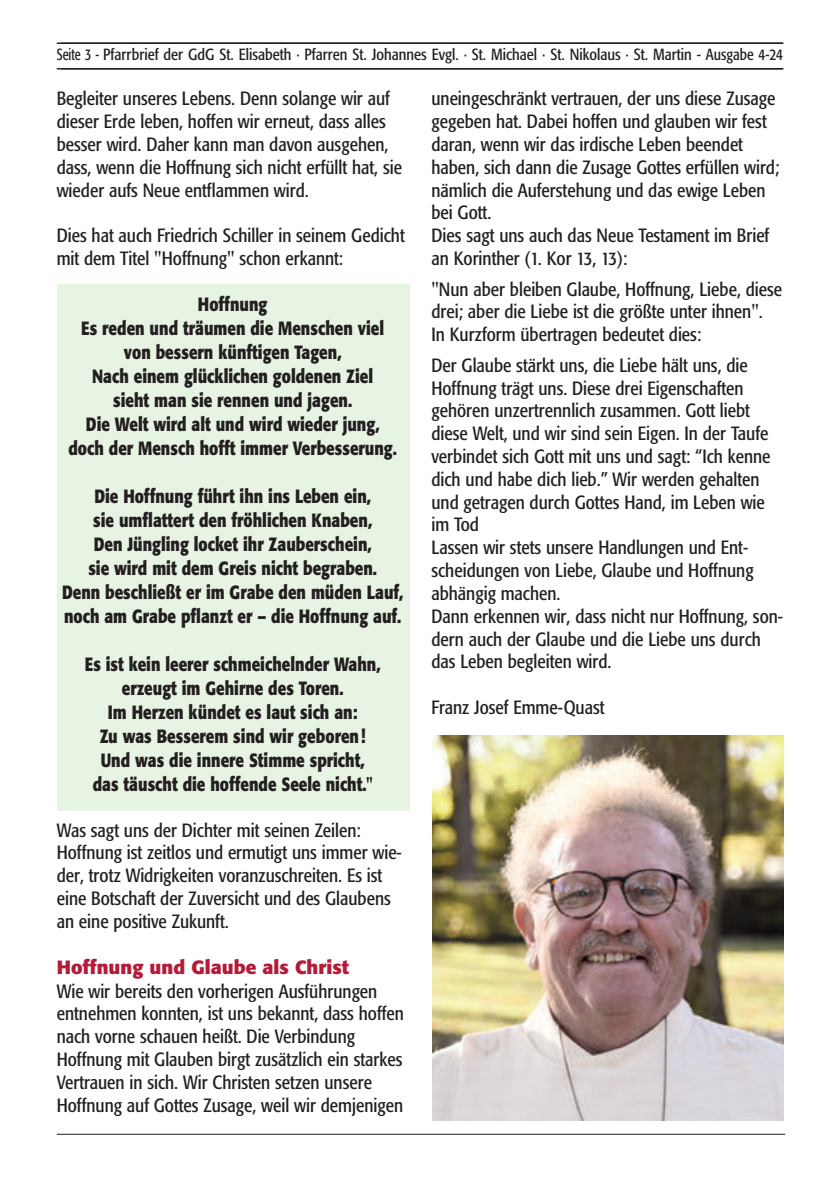
<style>
.page{position:relative;width:840px;height:1191px;background:#fff}
.page>*{position:absolute;margin:0;border:0;box-sizing:border-box;transform-origin:0 0}
.t1{font:condensed 19px/22.8px "Formata";color:#231f20}
.t2{font:700 19px/24px "Formata";color:#231f20;text-align:center;scale:.8 1}
.t3{font:700 19px "Formata";color:#b51a38}
.t4{font:condensed 16px "Formata";color:#231f20;scale:.85 1}
</style>
<div class="page">
<div style="left:57px;top:284px;width:352px;height:527px;background:#e7f3e3"></div>
<hr style="left:57px;top:1133px;width:727px;height:1px;background:#231f20">
<hr style="left:57px;top:43px;width:725px;height:1px;background:#231f20">
<hr style="left:57px;top:68px;width:725px;height:1px;background:#231f20">
<img style="left:432px;top:735px;width:351px;height:385px">
<p class="t4" style="left:57px;top:47px;width:855px">Seite 3 - Pfarrbrief der GdG St. Elisabeth · Pfarren St. Johannes Evgl. · St. Michael · St. Nikolaus · St. Martin - Ausgabe 4-24</p>
<p class="t1" style="left:57px;top:88px;width:346px">Begleiter unseres Lebens. Denn solange wir auf dieser Erde leben, hoffen wir erneut, dass alles besser wird. Daher kann man davon ausgehen, dass, wenn die Hoffnung sich nicht erfüllt hat, sie wieder aufs Neue entflammen wird.</p>
<p class="t1" style="left:57px;top:225px;width:349px">Dies hat auch Friedrich Schiller in seinem Gedicht mit dem Titel "Hoffnung" schon erkannt:</p>
<p class="t2" style="left:68px;top:294px;width:412px">Hoffnung<br>Es reden und träumen die Menschen viel von bessern künftigen Tagen,<br>Nach einem glücklichen goldenen Ziel<br>sieht man sie rennen und jagen.<br>Die Welt wird alt und wird wieder jung, doch der Mensch hofft immer Verbesserung.</p>
<p class="t2" style="left:62px;top:486px;width:428px">Die Hoffnung führt ihn ins Leben ein,<br>sie umflattert den fröhlichen Knaben,<br>Den Jüngling locket ihr Zauberschein,<br>sie wird mit dem Greis nicht begraben.<br>Denn beschließt er im Grabe den müden Lauf, noch am Grabe pflanzt er – die Hoffnung auf.</p>
<p class="t2" style="left:85px;top:653px;width:371px">Es ist kein leerer schmeichelnder Wahn, erzeugt im Gehirne des Toren.<br>Im Herzen kündet es laut sich an:<br>Zu was Besserem sind wir geboren!<br>Und was die innere Stimme spricht,<br>das täuscht die hoffende Seele nicht."</p>
<p class="t1" style="left:57px;top:820px;width:346px">Was sagt uns der Dichter mit seinen Zeilen:<br>Hoffnung ist zeitlos und ermutigt uns immer wie&shy;der, trotz Widrigkeiten voranzuschreiten. Es ist eine Botschaft der Zuversicht und des Glaubens an eine positive Zukunft.</p>
<p class="t3" style="left:57px;top:959px;width:293px">Hoffnung und Glaube als Christ</p>
<p class="t1" style="left:57px;top:980px;width:348px">Wie wir bereits den vorherigen Ausführungen entnehmen konnten, ist uns bekannt, dass hoffen nach vorne schauen heißt. Die Verbindung Hoffnung mit Glauben birgt zusätzlich ein starkes Vertrauen in sich. Wir Christen setzen unsere Hoffnung auf Gottes Zusage, weil wir demjenigen</p>
<p class="t1" style="left:431px;top:88px;width:349px">uneingeschränkt vertrauen, der uns diese Zusage gegeben hat. Dabei hoffen und glauben wir fest daran, wenn wir das irdische Leben beendet haben, sich dann die Zusage Gottes erfüllen wird; nämlich die Auferstehung und das ewige Leben bei Gott.<br>Dies sagt uns auch das Neue Testament im Brief an Korinther (1. Kor 13, 13):</p>
<p class="t1" style="left:431px;top:279px;width:352px">"Nun aber bleiben Glaube, Hoffnung, Liebe, diese drei; aber die Liebe ist die größte unter ihnen".<br>In Kurzform übertragen bedeutet dies:</p>
<p class="t1" style="left:431px;top:355px;width:353px">Der Glaube stärkt uns, die Liebe hält uns, die Hoffnung trägt uns. Diese drei Eigenschaften gehören unzertrennlich zusammen. Gott liebt diese Welt, und wir sind sein Eigen. In der Taufe verbindet sich Gott mit uns und sagt: “Ich kenne dich und habe dich lieb.” Wir werden gehalten und getragen durch Gottes Hand, im Leben wie im Tod<br>Lassen wir stets unsere Handlungen und Ent&shy;scheidungen von Liebe, Glaube und Hoffnung abhängig machen.<br>Dann erkennen wir, dass nicht nur Hoffnung, son&shy;dern auch der Glaube und die Liebe uns durch das Leben begleiten wird.</p>
<p class="t1" style="left:431px;top:697px;width:174px">Franz Josef Emme-Quast</p>
</div>
